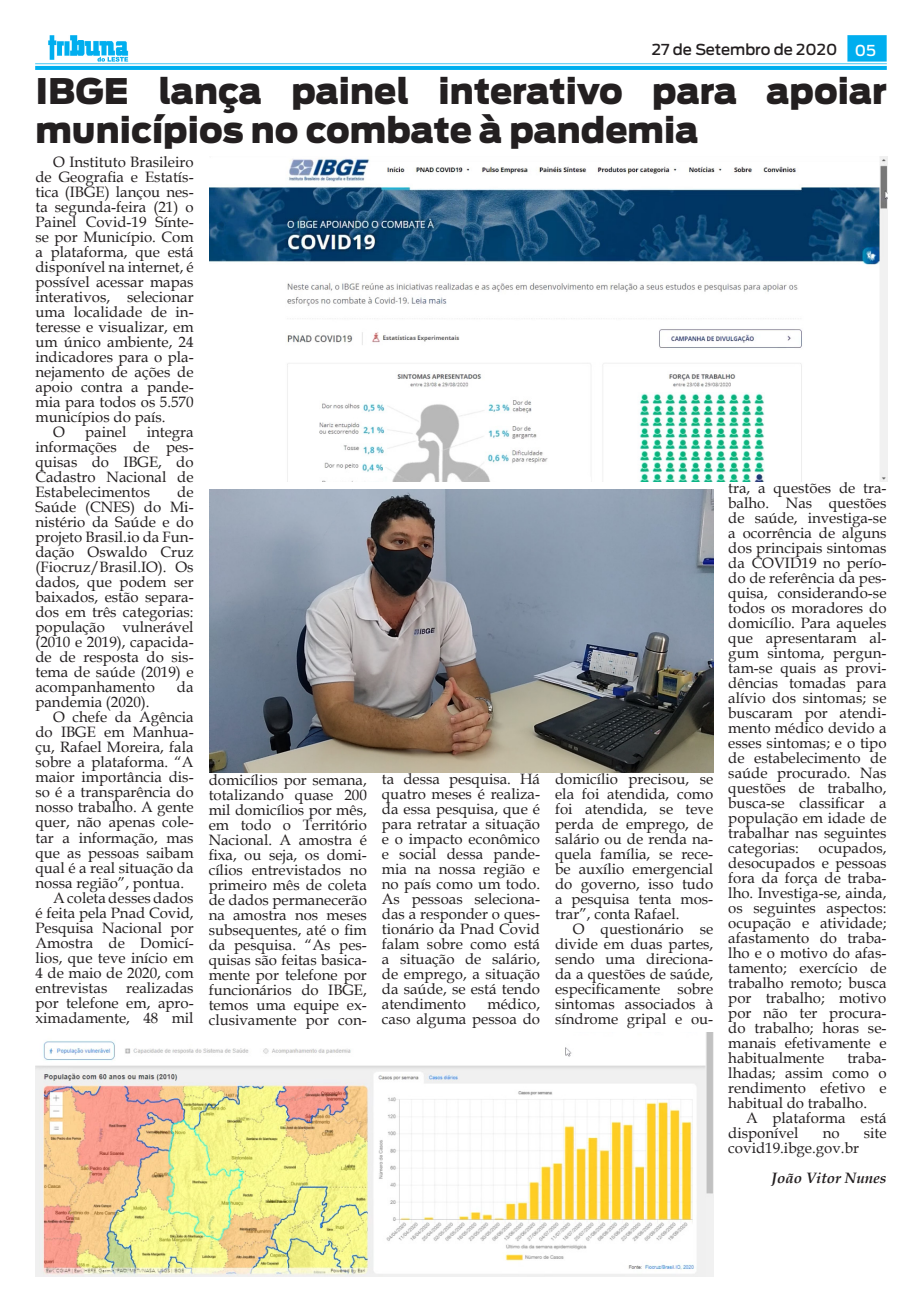
<style>
.page{position:relative;width:922px;height:1312px;background:#fff}
.page>*{position:absolute;margin:0;border:0;box-sizing:border-box;transform-origin:0 0}
.t1{font:900 35px/38.5px "Antenna";color:#231f20}
.Tribuna_Texto_-_Book{font:15px/15px "Book Antiqua";color:#231f20;text-align:justify}
.t2{font:500 15px "Antenna";color:#231f20}
.Tribuna_Texto_-_Book-2{font:italic 700 15px "Book Antiqua";color:#231f20}
.s1{color:#fff}
</style>
<div class="page">
<img style="left:35px;top:35px;width:851px;height:34px">
<img style="left:36px;top:1032px;width:677px;height:244px">
<img style="left:209px;top:156px;width:677px;height:325px">
<img style="left:209px;top:489px;width:504px;height:283px">
<p class="t2" style="left:651px;top:41px;width:225px">27 de Setembro de 2020 <span class="s1">05</span></p>
<p class="t1" style="left:35px;top:72px;width:852px">IBGE lança painel interativo para apoiar municípios no combate à pandemia</p>
<p class="Tribuna_Texto_-_Book" style="left:35px;top:154px;width:160px;text-indent:18px">O Instituto Brasileiro de Geografia e Estatís&shy;tica (IBGE) lançou nes&shy;ta segunda-feira (21) o Painel Covid-19 Sínte&shy;se por Município. Com a plataforma, que está disponível na internet, é possível acessar mapas interativos, selecionar uma localidade de in&shy;teresse e visualizar, em um único ambiente, 24 indicadores para o pla&shy;nejamento de ações de apoio contra a pande&shy;mia para todos os 5.570 municípios do país.</p>
<p class="Tribuna_Texto_-_Book" style="left:53px;top:424px;width:13px">O</p>
<p class="Tribuna_Texto_-_Book" style="left:85px;top:424px;width:43px">painel</p>
<p class="Tribuna_Texto_-_Book" style="left:35px;top:424px;width:160px;text-indent:111px">integra informações de pes&shy;quisas do IBGE, do Cadastro Nacional de Estabelecimentos</p>
<p class="Tribuna_Texto_-_Book" style="left:728px;top:479px;width:160px">tra, a questões de tra&shy;balho. Nas questões de saúde, investiga-se a ocorrência de alguns dos principais sintomas da COVID19 no perío&shy;do de referência da pes&shy;quisa, considerando-se todos os moradores do domicílio. Para aqueles que apresentaram al&shy;gum sintoma, pergun&shy;tam-se quais as provi&shy;dências tomadas para alívio dos sintomas; se buscaram por atendi&shy;mento médico devido a esses sintomas; e o tipo de estabelecimento de saúde procurado. Nas questões de trabalho, busca-se classificar a população em idade de trabalhar nas seguintes categorias:</p>
<p class="Tribuna_Texto_-_Book" style="left:35px;top:484px;width:160px;text-indent:142px">de Saúde (CNES) do Mi&shy;nistério da Saúde e do projeto Brasil.io da Fun&shy;dação Oswaldo Cruz (Fiocruz/Brasil.IO). Os dados, que podem ser baixados, estão separa&shy;dos em três categorias: população vulnerável (2010 e 2019), capacida&shy;de de resposta do sis&shy;tema de saúde (2019) e acompanhamento</p>
<p class="Tribuna_Texto_-_Book" style="left:177px;top:679px;width:18px">da</p>
<p class="Tribuna_Texto_-_Book" style="left:35px;top:694px;width:116px">pandemia (2020).</p>
<p class="Tribuna_Texto_-_Book" style="left:35px;top:709px;width:160px;text-indent:18px">O chefe da Agência do IBGE em Manhua&shy;çu, Rafael Moreira, fala sobre a plataforma. “A maior importância dis&shy;so é a transparência do nosso trabalho. A gente quer, não apenas cole&shy;tar a informação, mas que as pessoas saibam qual é a real situação da nossa região”, pontua.</p>
<p class="Tribuna_Texto_-_Book" style="left:35px;top:889px;width:160px;text-indent:18px">A coleta desses dados é feita pela Pnad Covid, Pesquisa Nacional por Amostra de Domicí&shy;lios, que teve início em 4 de maio de 2020, com entrevistas</p>
<p class="Tribuna_Texto_-_Book" style="left:209px;top:771px;width:160px">domicílios por semana, totalizando quase 200 mil domicílios por mês, em todo o Território Nacional. A amostra é fixa, ou seja, os domi&shy;cílios entrevistados no primeiro mês de coleta de dados permanecerão na amostra nos meses subsequentes, até o fim da pesquisa. “As pes&shy;quisas são feitas basica&shy;mente por telefone por funcionários do IBGE, temos uma equipe ex&shy;clusivamente por con-</p>
<p class="Tribuna_Texto_-_Book" style="left:382px;top:770px;width:160px">ta dessa pesquisa. Há quatro meses é realiza&shy;da essa pesquisa, que é para retratar a situação e o impacto econômico e social dessa pande&shy;mia na nossa região e no país como um todo.<br>As pessoas seleciona&shy;das a responder o ques&shy;tionário da Pnad Covid falam sobre como está a situação de salário, de emprego, a situação da saúde, se está tendo atendimento</p>
<p class="Tribuna_Texto_-_Book" style="left:555px;top:770px;width:160px">domicílio precisou, se ela foi atendida, como foi atendida, se teve perda de emprego, de salário ou de renda na&shy;quela família, se rece&shy;be auxílio emergencial do governo, isso tudo a pesquisa tenta mos&shy;trar”, conta Rafael.</p>
<p class="Tribuna_Texto_-_Book" style="left:555px;top:920px;width:160px;text-indent:18px">O questionário se divide em duas partes, sendo uma direciona&shy;da a questões de saúde, especificamente sobre sintomas associados à síndrome gripal e ou-</p>
<p class="Tribuna_Texto_-_Book" style="left:728px;top:839px;width:160px;text-indent:90px">ocupados, desocupados e pessoas fora da força de traba&shy;lho. Investiga-se, ainda, os seguintes aspectos: ocupação e atividade; afastamento do traba&shy;lho e o motivo do afas&shy;tamento; exercício de trabalho remoto; busca por trabalho; motivo por não ter procura&shy;do trabalho; horas se&shy;manais efetivamente e habitualmente</p>
<p class="Tribuna_Texto_-_Book" style="left:35px;top:979px;width:160px;text-indent:91px">realizadas por telefone em, apro&shy;ximadamente, 48 mil</p>
<p class="Tribuna_Texto_-_Book" style="left:382px;top:995px;width:160px;text-align:right">médico,<br>caso alguma pessoa do</p>
<p class="Tribuna_Texto_-_Book" style="left:728px;top:1049px;width:160px;text-indent:119px">traba&shy;lhadas; assim como o rendimento efetivo e habitual do trabalho.</p>
<p class="Tribuna_Texto_-_Book" style="left:728px;top:1109px;width:160px;text-indent:18px">A plataforma está disponível</p>
<p class="Tribuna_Texto_-_Book" style="left:822px;top:1124px;width:18px">no</p>
<p class="Tribuna_Texto_-_Book" style="left:863px;top:1124px;width:24px">site</p>
<p class="Tribuna_Texto_-_Book" style="left:728px;top:1139px;width:132px">covid19.ibge.gov.br</p>
<p class="Tribuna_Texto_-_Book-2" style="left:771px;top:1167px;width:117px">João Vitor Nunes</p>
</div>
